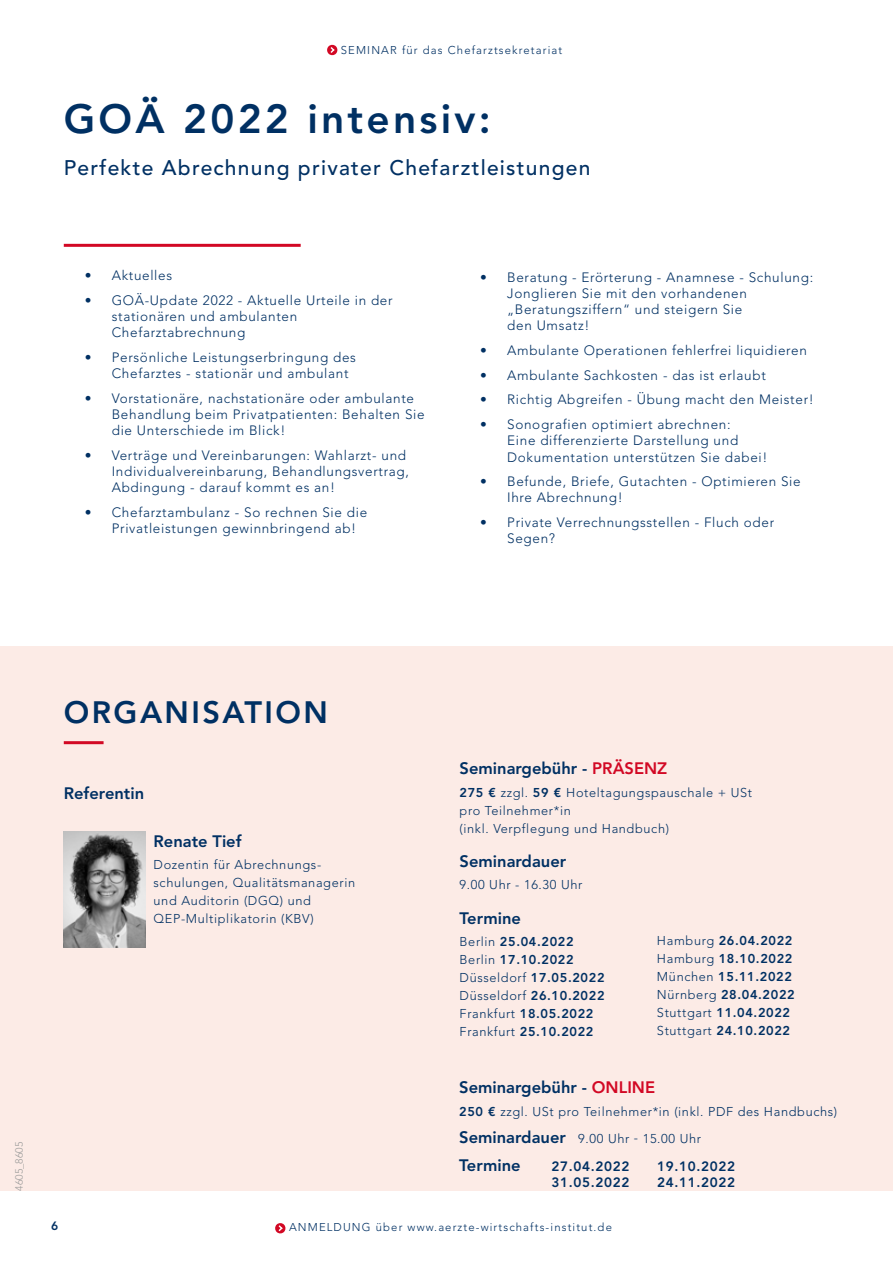
<style>
.page{position:relative;width:893px;height:1263px;background:#fff}
.page>*{position:absolute;margin:0;border:0;box-sizing:border-box;transform-origin:0 0}
.t1{font:800 40.5px "Avenir LT Std";letter-spacing:.08em;color:#003063}
.t2{font:800 30.75px "Avenir LT Std";letter-spacing:.08em;color:#003063}
.t3{font:500 21px "Avenir LT Std";letter-spacing:.06em;color:#003063}
.t4{font:800 16.5px "Avenir LT Std";color:#003063}
.t5{font:300 13.5px/16.2px "Avenir LT Std";letter-spacing:.05em;color:#003063}
.t6{font:800 13.5px "Avenir LT Std";letter-spacing:.05em;color:#003063}
.t7{font:300 12.75px/18px "Avenir LT Std";letter-spacing:.05em;color:#003063}
.t8{font:800 12.75px/18px "Avenir LT Std";letter-spacing:.05em;color:#003063}
.t9{font:800 12px "Avenir LT Std";color:#003063}
.t10{font:300 11.25px "Avenir LT Std";letter-spacing:.1em;color:#003063}
.t11{font:300 10.5px "Avenir LT Std";color:#9d9d9c}
.s1{color:#d20824}
.s2{font-weight:800}
.s3{font-weight:300}
.s4{font-weight:800;font-size:16.5px}
</style>
<div class="page">
<div style="left:0;top:646px;width:893px;height:545px;background:#fcebe6"></div>
<hr style="left:64px;top:741px;width:40px;height:3px;background:#d20824">
<hr style="left:64px;top:244px;width:237px;height:3px;background:#d20824">
<img style="left:64px;top:831px;width:81px;height:117px">
<svg style="left:275px;top:1223px;width:11px;height:11px"></svg>
<svg style="left:327px;top:44px;width:11px;height:12px"></svg>
<p class="t10" style="left:341px;top:44px;width:223px">SEMINAR für das Chefarztsekretariat</p>
<h1 class="t1" style="left:64px;top:95px;width:428px">GOÄ 2022 intensiv:</h1>
<h3 class="t3" style="left:64px;top:155px;width:528px">Perfekte Abrechnung privater Chefarztleistungen</h3>
<p class="t5" style="left:85px;top:268px;width:89px">• Aktuelles</p>
<p class="t5" style="left:112px;top:292px;width:282px;text-indent:-27px">• GOÄ-Update 2022 - Aktuelle Urteile in der stationären und ambulanten<br>Chefarztabrechnung</p>
<p class="t5" style="left:112px;top:349px;width:246px;text-indent:-27px">• Persönliche Leistungserbringung des<br>Chefarztes - stationär und ambulant</p>
<p class="t5" style="left:112px;top:390px;width:314px;text-indent:-27px">• Vorstationäre, nachstationäre oder ambulante<br>Behandlung beim Privatpatienten: Behalten Sie die Unterschiede im Blick!</p>
<p class="t5" style="left:112px;top:447px;width:299px;text-indent:-27px">• Verträge und Vereinbarungen: Wahlarzt- und<br>Individualvereinbarung, Behandlungsvertrag,<br>Abdingung - darauf kommt es an!</p>
<p class="t5" style="left:112px;top:504px;width:257px;text-indent:-27px">• Chefarztambulanz - So rechnen Sie die<br>Privatleistungen gewinnbringend ab!</p>
<p class="t5" style="left:507px;top:269px;width:307px;text-indent:-27px">• Beratung - Erörterung - Anamnese - Schulung:<br>Jonglieren Sie mit den vorhandenen „Beratungsziffern“ und steigern Sie<br>den Umsatz!</p>
<p class="t5" style="left:480px;top:342px;width:328px">• Ambulante Operationen fehlerfrei liquidieren</p>
<p class="t5" style="left:480px;top:367px;width:287px">• Ambulante Sachkosten - das ist erlaubt</p>
<p class="t5" style="left:480px;top:392px;width:335px">• Richtig Abgreifen - Übung macht den Meister!</p>
<p class="t5" style="left:507px;top:416px;width:262px;text-indent:-27px">• Sonografien optimiert abrechnen:<br>Eine differenzierte Darstellung und<br>Dokumentation unterstützen Sie dabei!</p>
<p class="t5" style="left:507px;top:473px;width:295px;text-indent:-27px">• Befunde, Briefe, Gutachten - Optimieren Sie<br>Ihre Abrechnung!</p>
<p class="t5" style="left:507px;top:514px;width:268px;text-indent:-27px">• Private Verrechnungsstellen - Fluch oder<br>Segen?</p>
<p class="t11" style="left:13px;top:1191px;width:50px;rotate:-90deg">4605_8605</p>
<h2 class="t2" style="left:64px;top:695px;width:266px">ORGANISATION</h2>
<p class="t4" style="left:64px;top:784px;width:82px">Referentin</p>
<p class="t4" style="left:154px;top:831px;width:90px">Renate Tief</p>
<p class="t7" style="left:154px;top:855px;width:203px">Dozentin für Abrechnungs&shy;schulungen, Qualitätsmanagerin und Auditorin (DGQ) und<br>QEP-Multiplikatorin (KBV)</p>
<p class="t4" style="left:460px;top:759px;width:209px">Seminargebühr - <span class="s1">PRÄSENZ</span></p>
<p class="t7" style="left:460px;top:783px;width:294px"><span class="s2">275 €</span> zzgl. <span class="s2">59 €</span> Hoteltagungspauschale + USt pro Teilnehmer*in<br>(inkl. Verpflegung und Handbuch)</p>
<p class="t4" style="left:460px;top:852px;width:108px">Seminardauer</p>
<p class="t7" style="left:460px;top:876px;width:124px">9.00 Uhr - 16.30 Uhr</p>
<p class="t4" style="left:460px;top:908px;width:63px">Termine</p>
<p class="t8" style="left:460px;top:933px;width:146px"><span class="s3">Berlin</span> 25.04.2022<br><span class="s3">Berlin</span> 17.10.2022<br><span class="s3">Düsseldorf</span> 17.05.2022<br><span class="s3">Düsseldorf</span> 26.10.2022<br><span class="s3">Frankfurt</span> 18.05.2022<br><span class="s3">Frankfurt</span> 25.10.2022</p>
<p class="t8" style="left:657px;top:932px;width:139px"><span class="s3">Hamburg</span> 26.04.2022<br><span class="s3">Hamburg</span> 18.10.2022<br><span class="s3">München</span> 15.11.2022<br><span class="s3">Nürnberg</span> 28.04.2022<br><span class="s3">Stuttgart</span> 11.04.2022<br><span class="s3">Stuttgart</span> 24.10.2022</p>
<p class="t9" style="left:51px;top:1218px;width:9px">6</p>
<p class="t4" style="left:459px;top:1077px;width:197px">Seminargebühr - <span class="s1">ONLINE</span></p>
<p class="t7" style="left:459px;top:1098px;width:379px;line-height:26.5px"><span class="s2">250 €</span> zzgl. USt pro Teilnehmer*in (inkl. PDF des Handbuchs)<br><span class="s4">Seminardauer</span> 9.00 Uhr - 15.00 Uhr</p>
<p class="t4" style="left:459px;top:1155px;width:63px">Termine</p>
<p class="t6" style="left:552px;top:1158px;width:80px">27.04.2022</p>
<p class="t6" style="left:657px;top:1158px;width:80px">19.10.2022</p>
<p class="t6" style="left:552px;top:1174px;width:80px">31.05.2022</p>
<p class="t6" style="left:657px;top:1174px;width:80px">24.11.2022</p>
<p class="t10" style="left:289px;top:1221px;width:324px">ANMELDUNG über www.aerzte-wirtschafts-institut.de</p>
</div>
